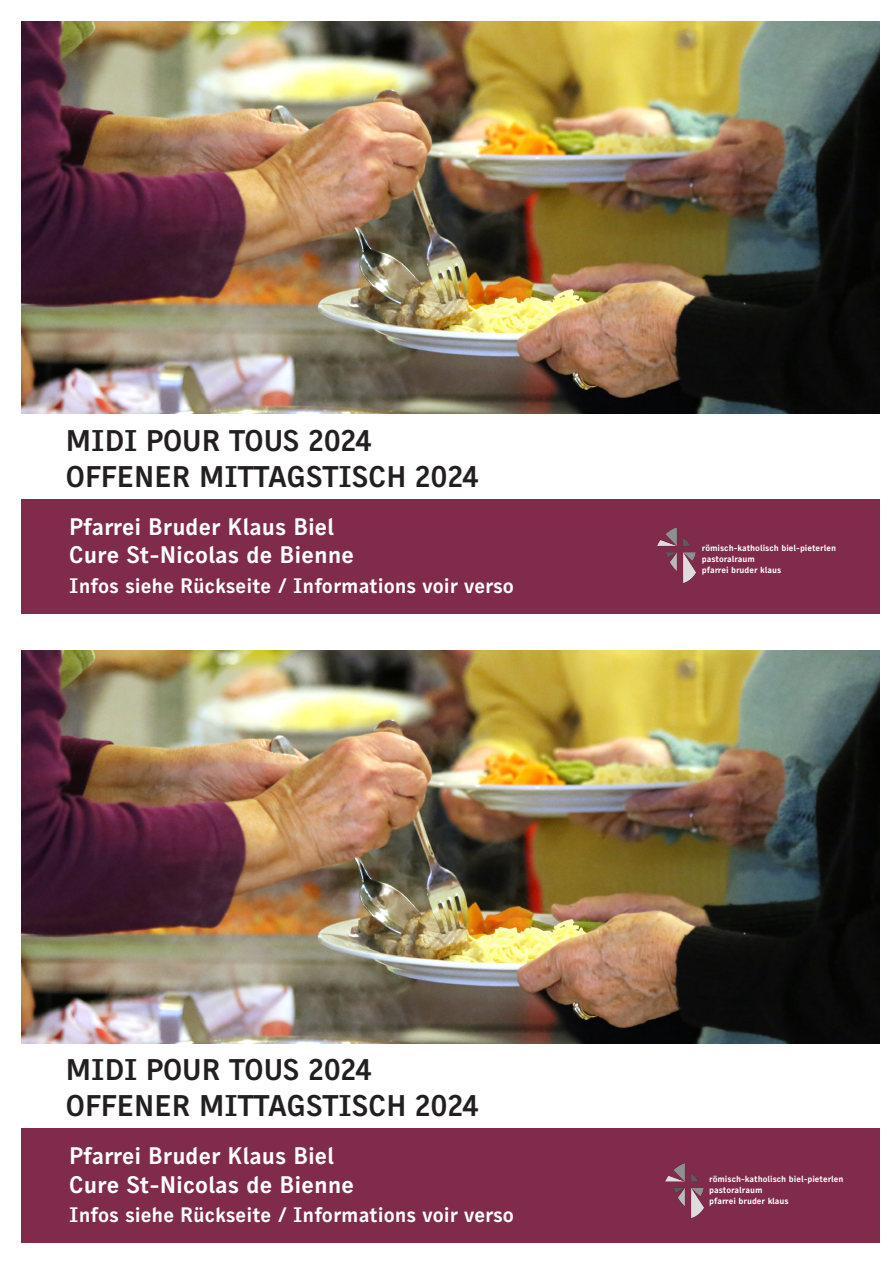
<style>
.page{position:relative;width:893px;height:1263px;background:#fff}
.page>*{position:absolute;margin:0;border:0;box-sizing:border-box;transform-origin:0 0}
.t1{font:30px "Skopex Gothic Bld";color:#231f20}
.t2{font:24px "Skopex Gothic Bld";color:#fff}
.t3{font:21px "Skopex Gothic Bld";color:#fff}
.t4{font:9px "Skopex Gothic Bld";color:#fff}
</style>
<div class="page">
<img style="left:21px;top:651px;width:858px;height:393px">
<div style="left:21px;top:1128px;width:859px;height:115px;background:#802b4c"></div>
<img style="left:21px;top:21px;width:858px;height:393px">
<div style="left:21px;top:499px;width:859px;height:115px;background:#802b4c"></div>
<img style="left:665px;top:1163px;width:39px;height:54px">
<img style="left:657px;top:528px;width:39px;height:54px">
<p class="t1" style="left:66px;top:422px;width:307px">MIDI POUR TOUS 2024</p>
<p class="t1" style="left:66px;top:458px;width:414px">OFFENER MITTAGSTISCH 2024</p>
<p class="t2" style="left:69px;top:512px;width:266px">Pfarrei Bruder Klaus Biel</p>
<p class="t2" style="left:69px;top:540px;width:286px">Cure St-Nicolas de Bienne</p>
<p class="t3" style="left:69px;top:573px;width:446px">Infos siehe Rückseite / Informations voir verso</p>
<p class="t1" style="left:66px;top:1051px;width:307px">MIDI POUR TOUS 2024</p>
<p class="t1" style="left:66px;top:1087px;width:414px">OFFENER MITTAGSTISCH 2024</p>
<p class="t2" style="left:69px;top:1141px;width:266px">Pfarrei Bruder Klaus Biel</p>
<p class="t2" style="left:69px;top:1170px;width:286px">Cure St-Nicolas de Bienne</p>
<p class="t3" style="left:69px;top:1202px;width:446px">Infos siehe Rückseite / Informations voir verso</p>
<p class="t4" style="left:702px;top:543px;width:136px">römisch-katholisch biel-pieterlen</p>
<p class="t4" style="left:702px;top:553px;width:55px">pastoralraum</p>
<p class="t4" style="left:702px;top:564px;width:81px">pfarrei bruder klaus</p>
<p class="t4" style="left:709px;top:1174px;width:136px">römisch-katholisch biel-pieterlen</p>
<p class="t4" style="left:709px;top:1184px;width:55px">pastoralraum</p>
<p class="t4" style="left:709px;top:1195px;width:81px">pfarrei bruder klaus</p>
</div>
